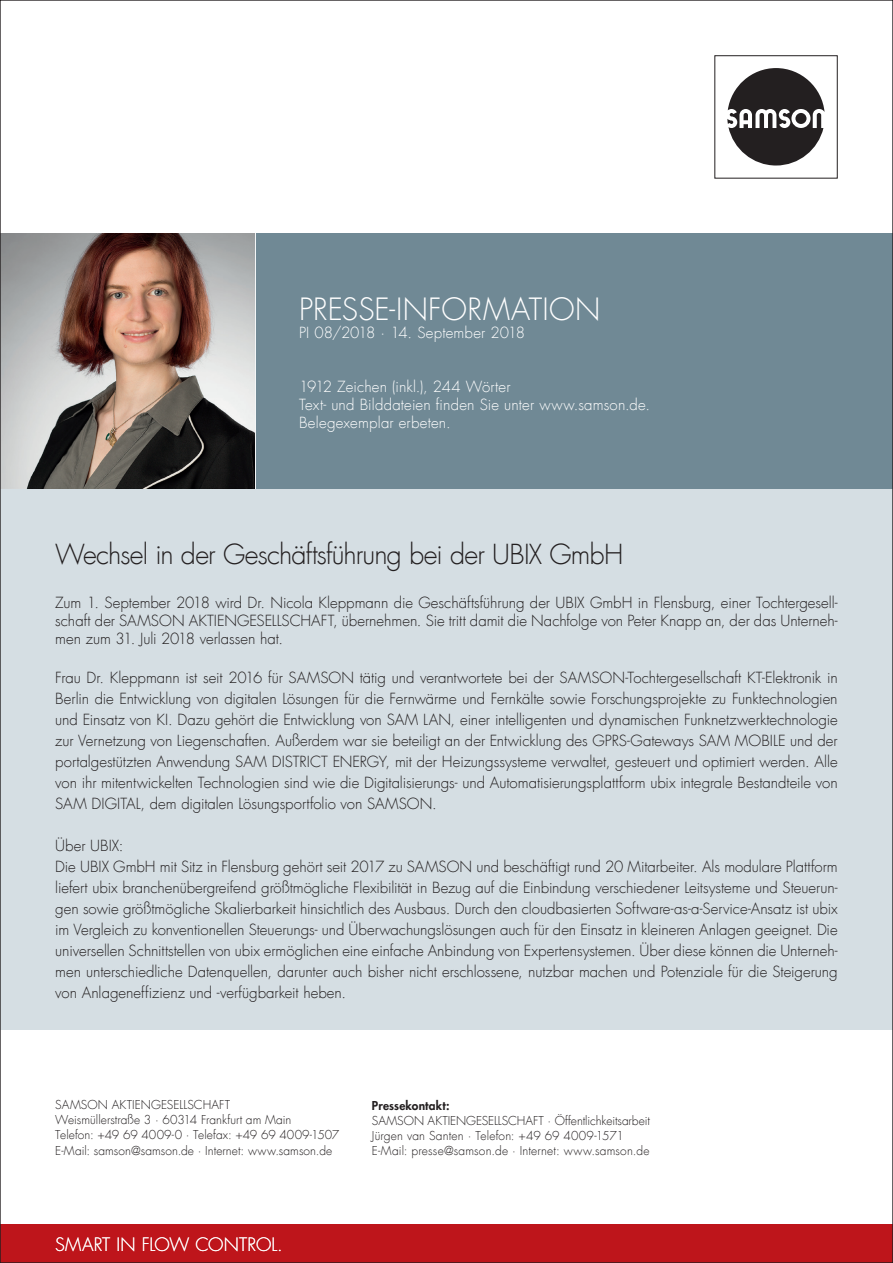
<style>
.page{position:relative;width:893px;height:1263px;background:#fff}
.page>*{position:absolute;margin:0;border:0;box-sizing:border-box;transform-origin:0 0}
.t1{font:300 30px "Futura Com";letter-spacing:.005em;color:#fff}
.t2{font:300 27px "Futura Com";letter-spacing:-.03em;color:#231f20}
.t3{font:300 18px "Futura";letter-spacing:.005em;color:#fff}
.t4{font:300 15px/21px "Futura Com";color:#231f20;text-align:justify}
.t5{font:300 15px/18px "Futura Com";letter-spacing:.015em;color:#fff}
.t6{font:300 12px/15px "Futura Com";letter-spacing:.005em;color:#231f20}
.t7{font:800 12px "Futura Com";letter-spacing:.015em;color:#231f20}
</style>
<div class="page">
<div style="left:714px;top:55px;width:124px;height:124px;border:1px solid #231f20"></div>
<svg style="left:727px;top:68px;width:97px;height:98px"></svg>
<div style="left:0;top:1225px;width:893px;height:38px;background:#be151b"></div>
<div style="left:0;top:234px;width:893px;height:795px;background:#d5dee3"></div>
<div style="left:249px;top:234px;width:644px;height:255px;background:#708995"></div>
<hr style="left:254px;top:232px;width:2px;height:257px;background:#fff">
<img style="left:2px;top:234px;width:252px;height:255px">
<h1 class="t1" style="left:299px;top:290px;width:303px">PRESSE-INFORMATION</h1>
<p class="t5" style="left:299px;top:324px;width:227px">PI 08/2018 · 14. September 2018</p>
<p class="t5" style="left:299px;top:378px;width:353px">1912 Zeichen (inkl.), 244 Wörter<br>Text- und Bilddateien finden Sie unter www.samson.de.<br>Belegexemplar erbeten.</p>
<h2 class="t2" style="left:55px;top:537px;width:570px">Wechsel in der Geschäftsführung bei der UBIX GmbH</h2>
<p class="t4" style="left:55px;top:593px;width:784px;line-height:18px">Zum 1. September 2018 wird Dr. Nicola Kleppmann die Geschäftsführung der UBIX GmbH in Flensburg, einer Tochtergesell&shy;schaft der SAMSON AKTIENGESELLSCHAFT, übernehmen. Sie tritt damit die Nachfolge von Peter Knapp an, der das Unterneh&shy;men zum 31. Juli 2018 verlassen hat.</p>
<p class="t4" style="left:55px;top:667px;width:784px">Frau Dr. Kleppmann ist seit 2016 für SAMSON tätig und verantwortete bei der SAMSON-Tochtergesellschaft KT-Elektronik in Berlin die Entwicklung von digitalen Lösungen für die Fernwärme und Fernkälte sowie Forschungsprojekte zu Funktechnologien und Einsatz von KI. Dazu gehört die Entwicklung von SAM LAN, einer intelligenten und dynamischen Funknetzwerktechnologie zur Vernetzung von Liegenschaften. Außerdem war sie beteiligt an der Entwicklung des GPRS-Gateways SAM MOBILE und der portalgestützten Anwendung SAM DISTRICT ENERGY, mit der Heizungssysteme verwaltet, gesteuert und optimiert werden. Alle von ihr mitentwickelten Technologien sind wie die Digitalisierungs- und Automatisierungsplattform ubix integrale Bestandteile von SAM DIGITAL, dem digitalen Lösungsportfolio von SAMSON.</p>
<p class="t4" style="left:55px;top:835px;width:784px;text-align:left">Über UBIX:<br>Die UBIX GmbH mit Sitz in Flensburg gehört seit 2017 zu SAMSON und beschäftigt rund 20 Mitarbeiter. Als modulare Plattform liefert ubix branchenübergreifend größtmögliche Flexibilität in Bezug auf die Einbindung verschiedener Leitsysteme und Steuerun&shy;gen sowie größtmögliche Skalierbarkeit hinsichtlich des Ausbaus. Durch den cloudbasierten Software-as-a-Service-Ansatz ist ubix im Vergleich zu konventionellen Steuerungs- und Überwachungslösungen auch für den Einsatz in kleineren Anlagen geeignet. Die universellen Schnittstellen von ubix ermöglichen eine einfache Anbindung von Expertensystemen. Über diese können die Unterneh&shy;men unterschiedliche Datenquellen, darunter auch bisher nicht erschlossene, nutzbar machen und Potenziale für die Steigerung von Anlageneffizienz und -verfügbarkeit heben.</p>
<p class="t6" style="left:55px;top:1097px;width:285px">SAMSON AKTIENGESELLSCHAFT<br>Weismüllerstraße 3 · 60314 Frankfurt am Main<br>Telefon: +49 69 4009-0 · Telefax: +49 69 4009-1507</p>
<p class="t6" style="left:55px;top:1144px;width:279px">E-Mail: samson@samson.de · Internet: www.samson.de</p>
<p class="t7" style="left:372px;top:1096px;width:79px">Pressekontakt:</p>
<p class="t6" style="left:372px;top:1113px;width:279px">SAMSON AKTIENGESELLSCHAFT · Öffentlichkeitsarbeit<br>Jürgen van Santen · Telefon: +49 69 4009-1571<br>E-Mail: presse@samson.de · Internet: www.samson.de</p>
<p class="t3" style="left:55px;top:1233px;width:229px">SMART IN FLOW CONTROL.</p>
</div>
